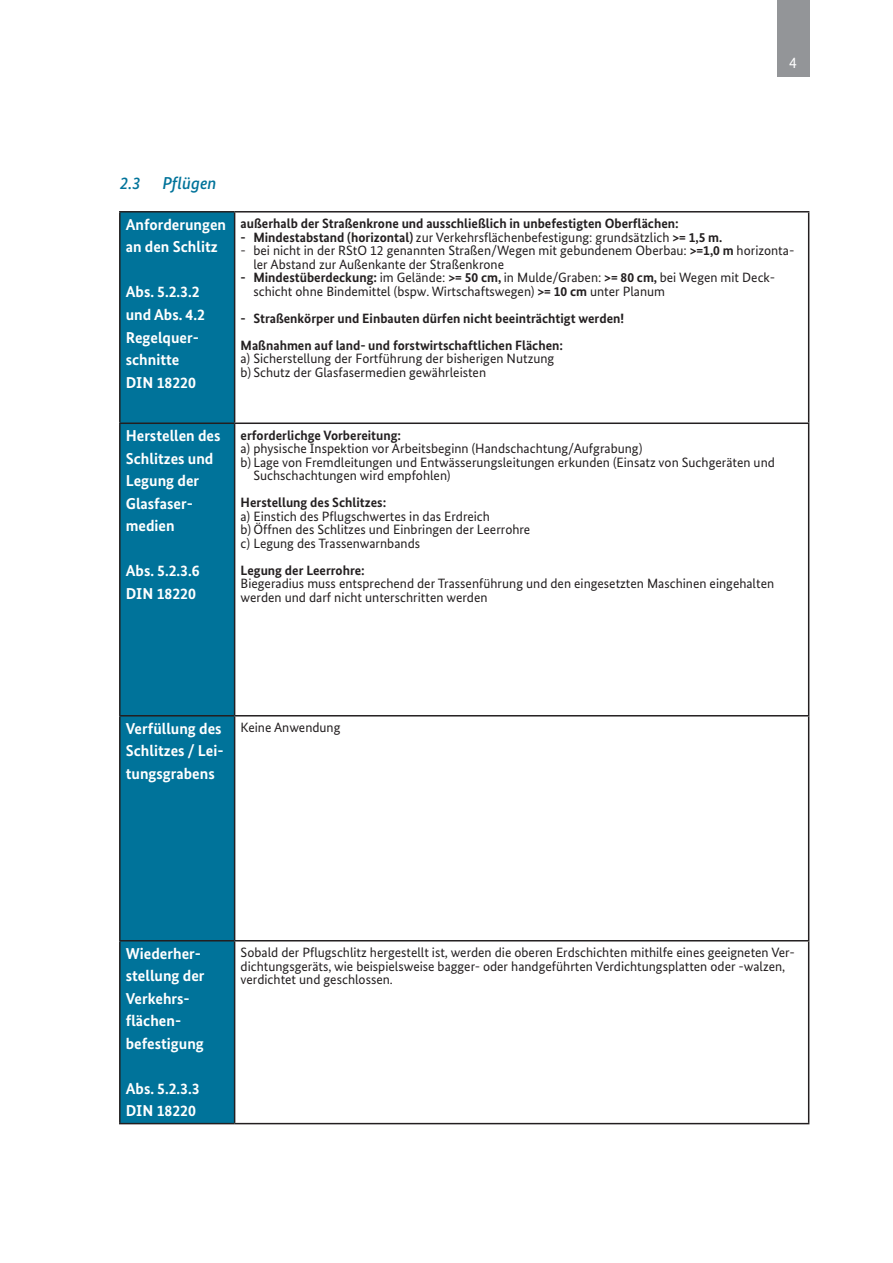
<style>
.page{position:relative;width:893px;height:1263px;background:#fff}
.page>*{position:absolute;margin:0;border:0;box-sizing:border-box;transform-origin:0 0}
.H3-Subhead_11_5_15{font:italic 500 17.25px "Bundes Sans";color:#00739a}
.Tabelle_Kopf{font:700 15.75px/22.5px "Bundes Sans";color:#fff}
.P-Seitenzahlen_10_5{font:15.75px "Bundes Sans";color:#fff}
.Tabelle_Text{font:13.5px/13.5px "Bundes Sans";color:#231f20}
.Tabelle_Text-2{font:700 13.5px "Bundes Sans";color:#231f20}
.s1{font-weight:700}
</style>
<div class="page">
<div style="left:777px;top:0;width:33px;height:77px;background:#939598"></div>
<div style="left:121px;top:213px;width:113px;height:910px;background:#00739a"></div>
<hr style="left:119px;top:211px;width:116px;height:2px;background:#231f20">
<hr style="left:119px;top:213px;width:2px;height:209px;background:#231f20">
<hr style="left:235px;top:211px;width:574px;height:2px;background:#231f20">
<hr style="left:234px;top:213px;width:1px;height:209px;background:#231f20">
<hr style="left:808px;top:213px;width:1px;height:209px;background:#231f20">
<hr style="left:119px;top:422px;width:116px;height:2px;background:#231f20">
<hr style="left:119px;top:424px;width:2px;height:291px;background:#231f20">
<hr style="left:235px;top:422px;width:574px;height:2px;background:#231f20">
<hr style="left:234px;top:424px;width:1px;height:291px;background:#231f20">
<hr style="left:808px;top:424px;width:1px;height:291px;background:#231f20">
<hr style="left:119px;top:715px;width:116px;height:1px;background:#231f20">
<hr style="left:119px;top:716px;width:2px;height:224px;background:#231f20">
<hr style="left:235px;top:715px;width:574px;height:1px;background:#231f20">
<hr style="left:234px;top:716px;width:1px;height:224px;background:#231f20">
<hr style="left:808px;top:716px;width:1px;height:224px;background:#231f20">
<hr style="left:119px;top:940px;width:116px;height:1px;background:#231f20">
<hr style="left:119px;top:941px;width:2px;height:182px;background:#231f20">
<hr style="left:235px;top:940px;width:574px;height:1px;background:#231f20">
<hr style="left:234px;top:941px;width:1px;height:182px;background:#231f20">
<hr style="left:808px;top:941px;width:1px;height:182px;background:#231f20">
<hr style="left:119px;top:1123px;width:116px;height:1px;background:#231f20">
<hr style="left:235px;top:1123px;width:574px;height:1px;background:#231f20">
<p class="P-Seitenzahlen_10_5" style="left:789px;top:54px;width:9px">4</p>
<p class="H3-Subhead_11_5_15" style="left:120px;top:173px;width:98px">2.3 Pflügen</p>
<p class="Tabelle_Kopf" style="left:126px;top:213px;width:102px">Anforderungen an den Schlitz</p>
<p class="Tabelle_Kopf" style="left:126px;top:281px;width:81px">Abs. 5.2.3.2 und Abs. 4.2<br>Regelquer&shy;schnitte<br>DIN 18220</p>
<p class="Tabelle_Text-2" style="left:241px;top:215px;width:440px">außerhalb der Straßenkrone und ausschließlich in unbefestigten Oberflächen:</p>
<p class="Tabelle_Text" style="left:241px;top:230px;width:483px"><span class="s1">- Mindestabstand (horizontal)</span> zur Verkehrsflächenbefestigung: grundsätzlich <span class="s1">&gt;= 1,5 m.</span></p>
<p class="Tabelle_Text" style="left:253px;top:244px;width:542px;text-indent:-13px">- bei nicht in der RStO 12 genannten Straßen/Wegen mit gebundenem Oberbau: <span class="s1">&gt;=1,0 m</span> horizonta&shy;ler Abstand zur Außenkante der Straßenkrone</p>
<p class="Tabelle_Text" style="left:253px;top:271px;width:523px;text-indent:-13px"><span class="s1">- Mindestüberdeckung:</span> im Gelände: <span class="s1">&gt;= 50 cm,</span> in Mulde/Graben: <span class="s1">&gt;= 80 cm,</span> bei Wegen mit Deck&shy;schicht ohne Bindemittel (bspw. Wirtschaftswegen) <span class="s1">&gt;= 10 cm</span> unter Planum</p>
<p class="Tabelle_Text-2" style="left:241px;top:310px;width:385px">- Straßenkörper und Einbauten dürfen nicht beeinträchtigt werden!</p>
<p class="Tabelle_Text-2" style="left:241px;top:337px;width:324px">Maßnahmen auf land- und forstwirtschaftlichen Flächen:</p>
<p class="Tabelle_Text" style="left:241px;top:352px;width:315px">a) Sicherstellung der Fortführung der bisherigen Nutzung</p>
<p class="Tabelle_Text" style="left:241px;top:365px;width:247px">b) Schutz der Glasfasermedien gewährleisten</p>
<p class="Tabelle_Kopf" style="left:126px;top:425px;width:96px">Herstellen des<br>Schlitzes und<br>Legung der<br>Glasfaser&shy;medien</p>
<p class="Tabelle_Kopf" style="left:126px;top:560px;width:75px">Abs. 5.2.3.6<br>DIN 18220</p>
<p class="Tabelle_Text-2" style="left:241px;top:427px;width:162px">erforderlichge Vorbereitung:</p>
<p class="Tabelle_Text" style="left:241px;top:442px;width:403px">a) physische Inspektion vor Arbeitsbeginn (Handschachtung/Aufgrabung)</p>
<p class="Tabelle_Text" style="left:253px;top:455px;width:523px;text-indent:-13px">b) Lage von Fremdleitungen und Entwässerungsleitungen erkunden (Einsatz von Suchgeräten und<br>Suchschachtungen wird empfohlen)</p>
<p class="Tabelle_Text-2" style="left:241px;top:494px;width:147px">Herstellung des Schlitzes:</p>
<p class="Tabelle_Text" style="left:241px;top:509px;width:251px">a) Einstich des Pflugschwertes in das Erdreich</p>
<p class="Tabelle_Text" style="left:241px;top:523px;width:291px">b) Öffnen des Schlitzes und Einbringen der Leerrohre</p>
<p class="Tabelle_Text" style="left:241px;top:536px;width:181px">c) Legung des Trassenwarnbands</p>
<p class="Tabelle_Text-2" style="left:241px;top:562px;width:126px">Legung der Leerrohre:</p>
<p class="Tabelle_Text" style="left:241px;top:577px;width:535px">Biegeradius muss entsprechend der Trassenführung und den eingesetzten Maschinen eingehalten werden und darf nicht unterschritten werden</p>
<p class="Tabelle_Kopf" style="left:126px;top:717px;width:99px">Verfüllung des<br>Schlitzes / Lei&shy;tungsgrabens</p>
<p class="Tabelle_Text" style="left:241px;top:721px;width:101px">Keine Anwendung</p>
<p class="Tabelle_Kopf" style="left:126px;top:942px;width:80px">Wiederher&shy;stellung der<br>Verkehrs&shy;flächen&shy;befestigung</p>
<p class="Tabelle_Kopf" style="left:126px;top:1077px;width:75px">Abs. 5.2.3.3<br>DIN 18220</p>
<p class="Tabelle_Text" style="left:241px;top:946px;width:556px">Sobald der Pflugschlitz hergestellt ist, werden die oberen Erdschichten mithilfe eines geeigneten Ver&shy;dichtungsgeräts, wie beispielsweise bagger- oder handgeführten Verdichtungsplatten oder -walzen, verdichtet und geschlossen.</p>
</div>
